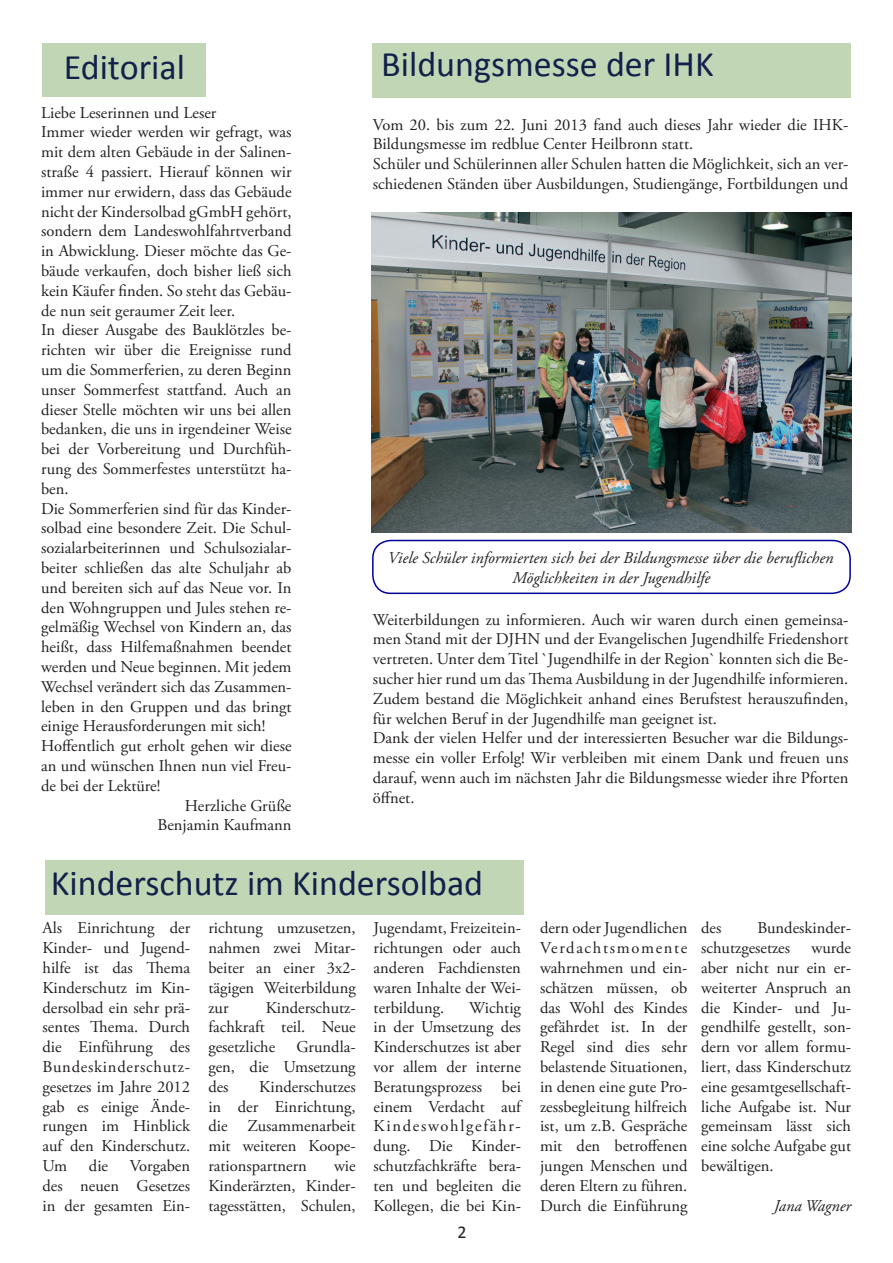
<style>
.page{position:relative;width:893px;height:1263px;background:#fff}
.page>*{position:absolute;margin:0;border:0;box-sizing:border-box;transform-origin:0 0}
.t1{font:36px "Calibri";color:#13204a}
.t2{font:18px "Calibri";color:#231f20}
.t3{font:16.5px/19.8px "Adobe Garamond Pro";color:#231f20;text-align:justify}
.t4{font:italic 16.5px/19.8px "Adobe Garamond Pro";color:#231f20;text-align:center}
</style>
<div class="page">
<div style="left:372px;top:43px;width:479px;height:54px;background:#c1d6b5"></div>
<div style="left:45px;top:861px;width:478px;height:54px;background:#c1d6b5"></div>
<div style="left:372px;top:540px;width:479px;height:54px;border:2px solid #009;border-radius:18px"></div>
<img style="left:372px;top:213px;width:479px;height:319px">
<div style="left:43px;top:43px;width:163px;height:53px;background:#c1d6b5"></div>
<h1 class="t1" style="left:64px;top:45px;width:123px">Editorial</h1>
<p class="t3" style="left:41px;top:103px;width:177px">Liebe Leserinnen und Leser</p>
<p class="t3" style="left:41px;top:123px;width:252px">Immer wieder werden wir gefragt, was</p>
<p class="t3" style="left:41px;top:143px;width:252px">mit dem alten Gebäude in der Salinen-</p>
<p class="t3" style="left:41px;top:162px;width:252px">straße 4 passiert. Hierauf können wir</p>
<p class="t3" style="left:41px;top:182px;width:252px">immer nur erwidern, dass das Gebäude</p>
<p class="t3" style="left:41px;top:202px;width:252px">nicht der Kindersolbad gGmbH gehört,</p>
<p class="t3" style="left:41px;top:222px;width:252px">sondern dem Landeswohlfahrtverband</p>
<p class="t3" style="left:41px;top:242px;width:252px">in Abwicklung. Dieser möchte das Ge-</p>
<p class="t3" style="left:41px;top:261px;width:252px">bäude verkaufen, doch bisher ließ sich</p>
<p class="t3" style="left:41px;top:281px;width:252px">kein Käufer finden. So steht das Gebäu-</p>
<p class="t3" style="left:41px;top:301px;width:196px">de nun seit geraumer Zeit leer.</p>
<p class="t3" style="left:41px;top:321px;width:252px">In dieser Ausgabe des Bauklötzles be-</p>
<p class="t3" style="left:41px;top:341px;width:252px">richten wir über die Ereignisse rund</p>
<p class="t3" style="left:41px;top:360px;width:252px">um die Sommerferien, zu deren Beginn</p>
<p class="t3" style="left:41px;top:380px;width:252px">unser Sommerfest stattfand. Auch an</p>
<p class="t3" style="left:41px;top:400px;width:252px">dieser Stelle möchten wir uns bei allen</p>
<p class="t3" style="left:41px;top:420px;width:252px">bedanken, die uns in irgendeiner Weise</p>
<p class="t3" style="left:41px;top:440px;width:252px">bei der Vorbereitung und Durchfüh-</p>
<p class="t3" style="left:41px;top:459px;width:252px">rung des Sommerfestes unterstützt ha-</p>
<p class="t3" style="left:41px;top:479px;width:29px">ben.</p>
<p class="t3" style="left:41px;top:499px;width:252px">Die Sommerferien sind für das Kinder-</p>
<p class="t3" style="left:41px;top:519px;width:252px">solbad eine besondere Zeit. Die Schul-</p>
<p class="t3" style="left:41px;top:539px;width:252px">sozialarbeiterinnen und Schulsozialar-</p>
<p class="t3" style="left:41px;top:558px;width:252px">beiter schließen das alte Schuljahr ab</p>
<p class="t3" style="left:41px;top:578px;width:252px">und bereiten sich auf das Neue vor. In</p>
<p class="t3" style="left:41px;top:598px;width:252px">den Wohngruppen und Jules stehen re-</p>
<p class="t3" style="left:41px;top:618px;width:252px">gelmäßig Wechsel von Kindern an, das</p>
<p class="t3" style="left:41px;top:638px;width:252px">heißt, dass Hilfemaßnahmen beendet</p>
<p class="t3" style="left:41px;top:657px;width:252px">werden und Neue beginnen. Mit jedem</p>
<p class="t3" style="left:41px;top:677px;width:252px">Wechsel verändert sich das Zusammen-</p>
<p class="t3" style="left:41px;top:697px;width:252px">leben in den Gruppen und das bringt</p>
<p class="t3" style="left:41px;top:717px;width:226px">einige Herausforderungen mit sich!</p>
<p class="t3" style="left:41px;top:737px;width:252px">Hoffentlich gut erholt gehen wir diese</p>
<p class="t3" style="left:41px;top:756px;width:252px">an und wünschen Ihnen nun viel Freu-</p>
<p class="t3" style="left:41px;top:776px;width:121px">de bei der Lektüre!</p>
<p class="t3" style="left:185px;top:796px;width:108px">Herzliche Grüße</p>
<p class="t3" style="left:158px;top:816px;width:135px">Benjamin Kaufmann</p>
<h1 class="t1" style="left:381px;top:42px;width:334px">Bildungsmesse der IHK</h1>
<p class="t3" style="left:373px;top:115px;width:477px;text-align:left">Vom 20. bis zum 22. Juni 2013 fand auch dieses Jahr wieder die IHK-Bildungsmesse im redblue Center Heilbronn statt.<br>Schüler und Schülerinnen aller Schulen hatten die Möglichkeit, sich an ver&shy;schiedenen Ständen über Ausbildungen, Studiengänge, Fortbildungen und</p>
<p class="t4" style="left:388px;top:548px;width:447px">Viele Schüler informierten sich bei der Bildungsmesse über die beruflichen<br>Möglichkeiten in der Jugendhilfe</p>
<p class="t3" style="left:373px;top:610px;width:477px;text-align:left">Weiterbildungen zu informieren. Auch wir waren durch einen gemeinsa&shy;men Stand mit der DJHN und der Evangelischen Jugendhilfe Friedenshort vertreten. Unter dem Titel `Jugendhilfe in der Region` konnten sich die Be&shy;sucher hier rund um das Thema Ausbildung in der Jugendhilfe informieren.<br>Zudem bestand die Möglichkeit anhand eines Berufstest herauszufinden, für welchen Beruf in der Jugendhilfe man geeignet ist.<br>Dank der vielen Helfer und der interessierten Besucher war die Bildungs&shy;messe ein voller Erfolg! Wir verbleiben mit einem Dank und freuen uns darauf, wenn auch im nächsten Jahr die Bildungsmesse wieder ihre Pforten öffnet.</p>
<h1 class="t1" style="left:51px;top:860px;width:434px">Kinderschutz im Kindersolbad</h1>
<p class="t3" style="left:43px;top:919px;width:149px">Als Einrichtung der Kinder- und Jugend&shy;hilfe ist das Thema Kinderschutz im Kin&shy;dersolbad ein sehr prä&shy;sentes Thema. Durch die Einführung des Bundeskinderschutz&shy;gesetzes im Jahre 2012 gab es einige Ände&shy;rungen im Hinblick auf den Kinderschutz.<br>Um</p>
<p class="t3" style="left:43px;top:1156px;width:149px;text-indent:87px">Vorgaben des neuen Gesetzes in der gesamten Ein-</p>
<p class="t3" style="left:89px;top:1156px;width:21px">die</p>
<p class="t3" style="left:208px;top:919px;width:149px">richtung umzusetzen, nahmen zwei Mitar&shy;beiter an einer 3x2- tägigen Weiterbildung zur</p>
<p class="t3" style="left:208px;top:998px;width:149px;text-indent:57px">Kinderschutz&shy;fachkraft teil. Neue gesetzliche</p>
<p class="t3" style="left:208px;top:1037px;width:149px;text-indent:88px">Grundla&shy;gen, die Umsetzung des</p>
<p class="t3" style="left:208px;top:1077px;width:149px;text-indent:51px">Kinderschutzes in der Einrichtung, die Zusammenarbeit mit weiteren Koope&shy;rationspartnern</p>
<p class="t3" style="left:208px;top:1156px;width:149px;text-indent:126px">wie Kinderärzten, Kinder&shy;tagesstätten, Schulen,</p>
<p class="t3" style="left:374px;top:919px;width:149px">Jugendamt, Freizeitein&shy;richtungen oder auch anderen Fachdiensten waren Inhalte der Wei&shy;terbildung.</p>
<p class="t3" style="left:374px;top:998px;width:149px;text-indent:96px">Wichtig in der Umsetzung des Kinderschutzes ist aber vor allem der interne Beratungsprozess bei einem Verdacht auf Kindeswohlgefähr&shy;dung. Die Kinder&shy;schutzfachkräfte bera&shy;ten und begleiten die Kollegen, die bei Kin-</p>
<p class="t2" style="left:457px;top:1221px;width:11px">2</p>
<p class="t3" style="left:540px;top:919px;width:149px">dern oder Jugendlichen Verdachtsmomente wahrnehmen und ein&shy;schätzen müssen, ob das Wohl des Kindes gefährdet ist. In der Regel sind dies sehr belastende Situationen, in denen eine gute Pro&shy;zessbegleitung hilfreich ist, um z.B. Gespräche mit den betroffenen jungen Menschen und deren Eltern zu führen.<br>Durch die Einführung</p>
<p class="t3" style="left:701px;top:919px;width:22px">des</p>
<p class="t3" style="left:701px;top:919px;width:151px;text-indent:56px">Bundeskinder&shy;schutzgesetzes</p>
<p class="t3" style="left:701px;top:938px;width:151px;text-indent:110px">wurde aber nicht nur ein er&shy;weiterter Anspruch an die Kinder- und Ju&shy;gendhilfe gestellt, son&shy;dern vor allem formu&shy;liert, dass Kinderschutz eine gesamtgesellschaft&shy;liche Aufgabe ist. Nur gemeinsam lässt sich eine solche Aufgabe gut bewältigen.</p>
<p class="t4" style="left:774px;top:1196px;width:79px">Jana Wagner</p>
</div>
